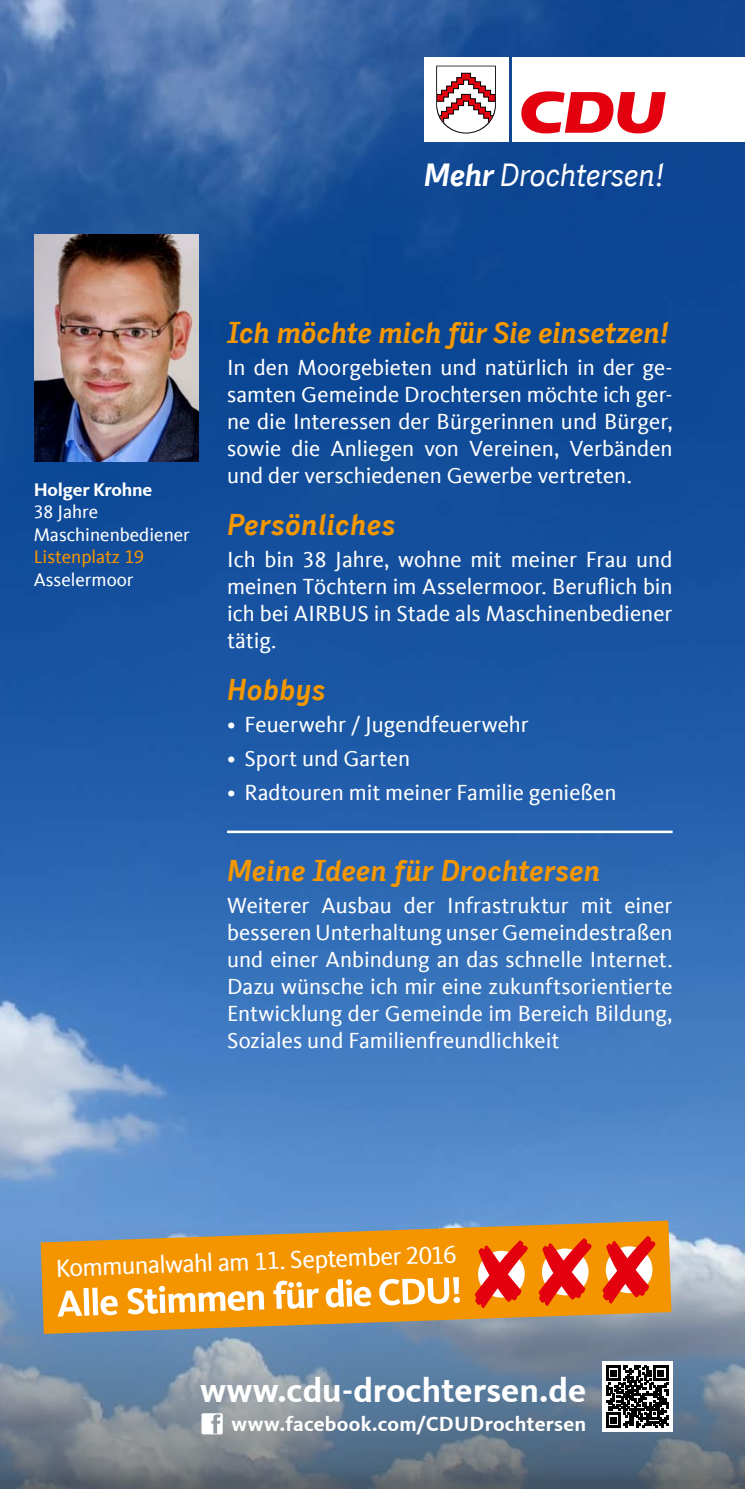
<style>
.page{position:relative;width:745px;height:1489px;background:#fff}
.page>*{position:absolute;margin:0;border:0;box-sizing:border-box;transform-origin:0 0}
.t1{font:700 35px "CDU Kievit Tab";color:#fff}
.t2{font:italic 32px "CDU Skopex";letter-spacing:-.03em;color:#fff}
.t3{font:italic 700 30px "CDU Skopex";letter-spacing:-.01em;color:#f49700}
.t4{font:25.5px "CDU Kievit Tab";color:#fff}
.t5{font:22.5px/27px "CDU Kievit Tab";color:#fff;text-align:justify}
.t6{font:700 21px "CDU Kievit Tab";letter-spacing:.01em;color:#fff}
.t7{font:18.75px "CDU Kievit Tab";color:#fff}
.t8{font:18.75px "CDU Kievit Tab";color:#f49500}
.t9{font:700 18.75px "CDU Kievit Tab";letter-spacing:-.01em;color:#fff}
.s1{font-weight:700}
</style>
<div class="page">
<img style="left:0;top:0;width:744px;height:1215px">
<svg style="left:0;top:1215px;width:744px;height:273px;background:#6e849a"></svg>
<svg style="left:201px;top:1412px;width:21px;height:22px"></svg>
<div style="left:601px;top:1361px;width:71px;height:70px;background:#fff"></div>
<svg style="left:606px;top:1365px;width:61px;height:62px"></svg>
<img style="left:35px;top:234px;width:163px;height:227px">
<hr style="left:227px;top:830px;width:445px;height:3px;background:#fff">
<svg style="left:41px;top:1220px;width:630px;height:113px;background:#ce9536"></svg>
<svg style="left:602px;top:1235px;width:53px;height:68px;background:#ed6030"></svg>
<svg style="left:538px;top:1237px;width:53px;height:68px;background:#ed6030"></svg>
<svg style="left:474px;top:1240px;width:53px;height:67px;background:#ed5f31"></svg>
<svg style="left:273px;top:1276px;width:186px;height:32px"></svg>
<svg style="left:58px;top:1285px;width:206px;height:31px"></svg>
<div style="left:423px;top:57px;width:85px;height:85px;background:#fff"></div>
<div style="left:512px;top:57px;width:232px;height:85px;background:#fff"></div>
<svg style="left:521px;top:91px;width:144px;height:42px"></svg>
<svg style="left:436px;top:66px;width:59px;height:67px"></svg>
<p class="t2" style="left:423px;top:156px;width:243px"><span class="s1">Mehr</span> Drochtersen!</p>
<p class="t9" style="left:34px;top:478px;width:120px">Holger Krohne</p>
<p class="t7" style="left:34px;top:501px;width:66px">38 Jahre</p>
<p class="t7" style="left:34px;top:524px;width:158px">Maschinenbediener</p>
<p class="t8" style="left:34px;top:546px;width:112px">Listenplatz 19</p>
<p class="t7" style="left:34px;top:569px;width:101px">Asselermoor</p>
<p class="t3" style="left:227px;top:314px;width:444px">Ich möchte mich für Sie einsetzen!</p>
<p class="t5" style="left:227px;top:354px;width:447px">In den Moorgebieten und natürlich in der ge&shy;samten Gemeinde Drochtersen möchte ich ger&shy;ne die Interessen der Bürgerinnen und Bürger, sowie die Anliegen von Vereinen, Verbänden und der verschiedenen Gewerbe vertreten.</p>
<p class="t3" style="left:227px;top:507px;width:170px">Persönliches</p>
<p class="t5" style="left:227px;top:546px;width:447px">Ich bin 38 Jahre, wohne mit meiner Frau und meinen Töchtern im Asselermoor. Beruflich bin ich bei AIRBUS in Stade als Maschinenbediener tätig.</p>
<p class="t3" style="left:227px;top:672px;width:101px">Hobbys</p>
<p class="t5" style="left:227px;top:711px;width:303px">• Feuerwehr / Jugendfeuerwehr</p>
<p class="t5" style="left:227px;top:745px;width:184px">• Sport und Garten</p>
<p class="t5" style="left:227px;top:779px;width:391px">• Radtouren mit meiner Familie genießen</p>
<p class="t3" style="left:227px;top:853px;width:375px">Meine Ideen für Drochtersen</p>
<p class="t5" style="left:227px;top:892px;width:447px">Weiterer Ausbau der Infrastruktur mit einer besseren Unterhaltung unser Gemeindestraßen und einer Anbindung an das schnelle Internet.<br>Dazu wünsche ich mir eine zukunftsorientierte Entwicklung der Gemeinde im Bereich Bildung, Soziales und Familienfreundlichkeit</p>
<p class="t4" style="left:55px;top:1253px;width:402px;rotate:-2deg">Kommunalwahl am 11. September 2016</p>
<p class="t1" style="left:200px;top:1369px;width:387px">www.cdu-drochtersen.de</p>
<p class="t6" style="left:231px;top:1411px;width:356px">www.facebook.com/CDUDrochtersen</p>
</div>
